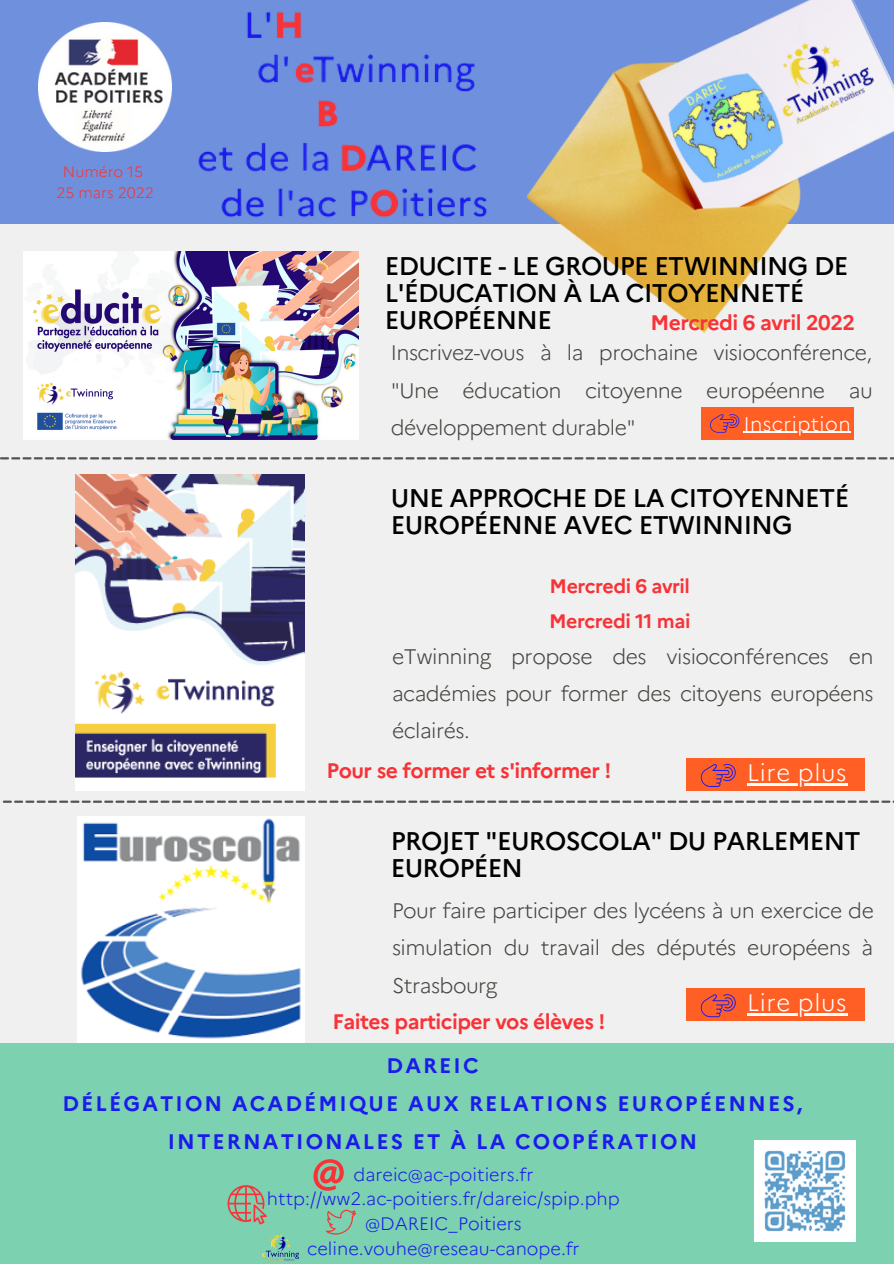
<style>
.page{position:relative;width:894px;height:1264px;background:#fff}
.page>*{position:absolute;margin:0;border:0;box-sizing:border-box;transform-origin:0 0}
.t1{font:500 25.5px/27px "Marianne";letter-spacing:-.025em;color:#000}
.t2{font:300 23.85px "Marianne";letter-spacing:.025em;color:#fff}
.t3{font:300 21px/37.2px "Marianne";letter-spacing:-.025em;color:#444440;text-align:justify}
.t4{font:700 21px/38.2px "Marianne";letter-spacing:.1em;color:#1a1bec;text-align:center}
.t5{font:700 21px "Marianne";letter-spacing:-.025em;color:#f83338}
.t6{font:300 19.8px "Marianne";letter-spacing:.025em;color:#fff}
.t7{font:700 19.5px "Marianne";letter-spacing:-.025em;color:#f83338}
.t8{font:300 18px "Marianne";color:#1a1bec}
.t9{font:300 15px "Marianne";color:#f83338}
</style>
<div class="page">
<div style="left:0;top:0;width:893px;height:1263px;background:#f1f0f0"></div>
<div style="left:0;top:0;width:893px;height:223px;background:#6f91dd"></div>
<div style="left:0;top:1042px;width:893px;height:221px;background:#7cd1b0"></div>
<img style="left:39px;top:23px;width:133px;height:128px">
<svg style="left:227px;top:1185px;width:40px;height:39px"></svg>
<svg style="left:313px;top:1159px;width:30px;height:31px"></svg>
<svg style="left:326px;top:1209px;width:30px;height:25px"></svg>
<img style="left:262px;top:1234px;width:36px;height:27px">
<img style="left:512px;top:0;width:381px;height:334px">
<img style="left:652px;top:57px;width:148px;height:144px">
<img style="left:760px;top:23px;width:119px;height:110px">
<img style="left:754px;top:1140px;width:100px;height:101px">
<img style="left:175px;top:11px;width:337px;height:213px">
<svg style="left:0;top:457px;width:893px;height:2px"></svg>
<img style="left:23px;top:251px;width:335px;height:188px">
<div style="left:701px;top:407px;width:152px;height:32px;background:#ff5f24"></div>
<hr style="left:743px;top:431px;width:108px;height:2px;background:#fff">
<svg style="left:710px;top:414px;width:29px;height:19px"></svg>
<div style="left:686px;top:758px;width:178px;height:33px;background:#ff5f24"></div>
<svg style="left:700px;top:764px;width:35px;height:23px"></svg>
<svg style="left:3px;top:800px;width:890px;height:2px"></svg>
<img style="left:76px;top:474px;width:228px;height:316px">
<img style="left:78px;top:816px;width:226px;height:226px">
<div style="left:686px;top:988px;width:178px;height:33px;background:#ff5f24"></div>
<svg style="left:700px;top:994px;width:35px;height:23px"></svg>
<hr style="left:746px;top:783px;width:100px;height:2px;background:#fff">
<hr style="left:746px;top:1013px;width:100px;height:2px;background:#fff">
<p class="t9" style="left:63px;top:163px;width:82px">Numéro 15</p>
<p class="t9" style="left:56px;top:183px;width:99px">25 mars 2022</p>
<p class="t1" style="left:385px;top:252px;width:465px">EDUCITE - LE GROUPE ETWINNING DE<br>L'ÉDUCATION À LA CITOYENNETÉ<br>EUROPÉENNE</p>
<p class="t5" style="left:650px;top:310px;width:206px">Mercredi 6 avril 2022</p>
<p class="t3" style="left:390px;top:334px;width:483px">Inscrivez-vous à la prochaine visioconférence, "Une éducation citoyenne européenne au développement durable"</p>
<p class="t6" style="left:743px;top:411px;width:108px">Inscription</p>
<p class="t1" style="left:390px;top:484px;width:460px">UNE APPROCHE DE LA CITOYENNETÉ<br>EUROPÉENNE AVEC ETWINNING</p>
<p class="t7" style="left:549px;top:574px;width:142px">Mercredi 6 avril</p>
<p class="t7" style="left:549px;top:609px;width:143px">Mercredi 11 mai</p>
<p class="t3" style="left:392px;top:637px;width:483px">eTwinning propose des visioconférences en académies pour former des citoyens européens éclairés.</p>
<p class="t5" style="left:326px;top:757px;width:286px">Pour se former et s'informer !</p>
<p class="t2" style="left:746px;top:757px;width:101px">Lire plus</p>
<p class="t1" style="left:390px;top:827px;width:471px">PROJET "EUROSCOLA" DU PARLEMENT<br>EUROPÉEN</p>
<p class="t3" style="left:392px;top:892px;width:483px">Pour faire participer des lycéens à un exercice de simulation du travail des députés européens à Strasbourg</p>
<p class="t2" style="left:746px;top:988px;width:101px">Lire plus</p>
<p class="t5" style="left:332px;top:1008px;width:274px">Faites participer vos élèves !</p>
<p class="t4" style="left:386px;top:1045px;width:94px">DAREIC</p>
<p class="t4" style="left:62px;top:1084px;width:741px">DÉLÉGATION ACADÉMIQUE AUX RELATIONS EUROPÉENNES,<br>INTERNATIONALES ET À LA COOPÉRATION</p>
<p class="t8" style="left:353px;top:1163px;width:181px">dareic@ac-poitiers.fr</p>
<p class="t8" style="left:267px;top:1187px;width:354px">http://ww2.ac-poitiers.fr/dareic/spip.php</p>
<p class="t8" style="left:365px;top:1212px;width:158px">@DAREIC_Poitiers</p>
<p class="t8" style="left:307px;top:1237px;width:274px">celine.vouhe@reseau-canope.fr</p>
</div>
